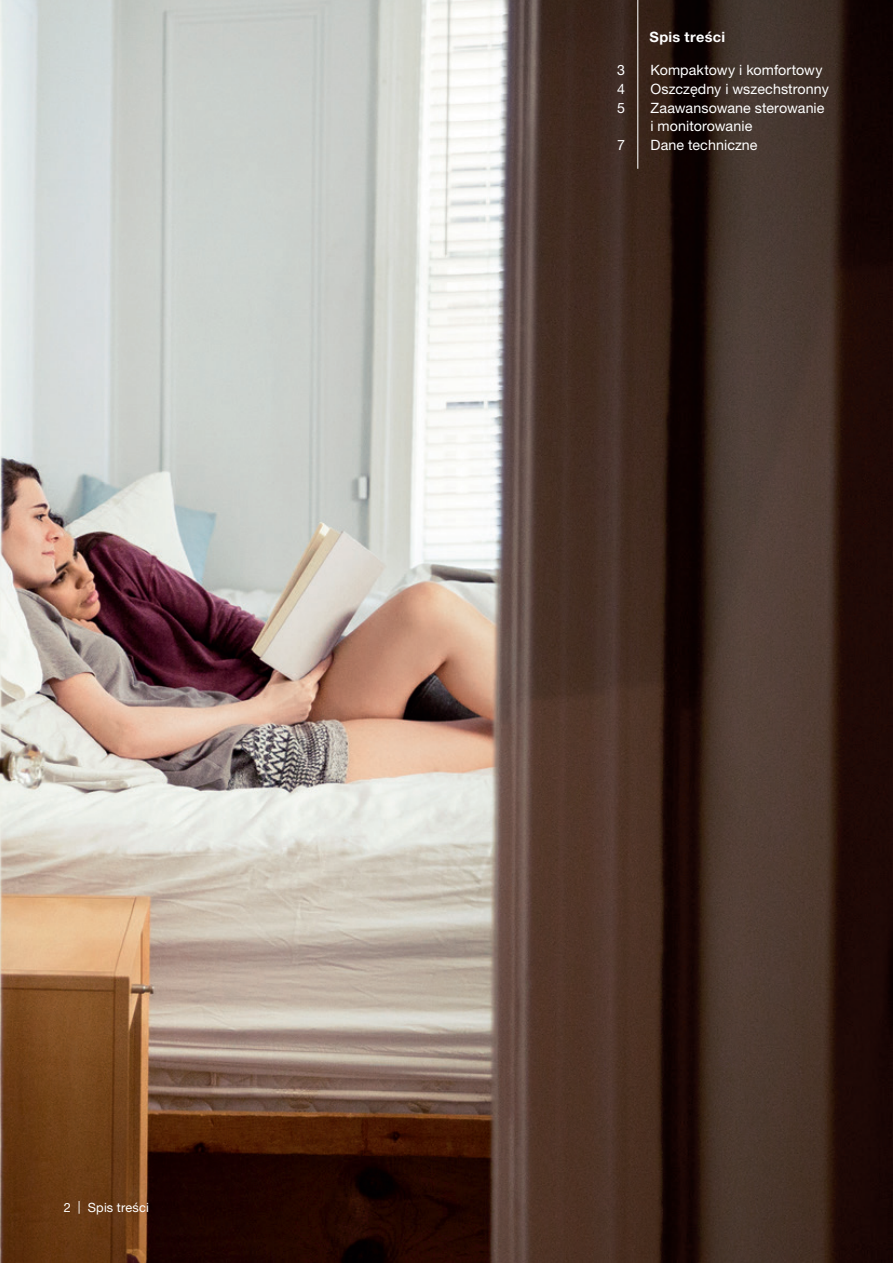
<style>
.page{position:relative;width:893px;height:1263px;background:#fff}
.page>*{position:absolute;margin:0;border:0;box-sizing:border-box;transform-origin:0 0}
.Contents_HelveticaNe{font:14.25px/18.8px "Helvetica Neue LT Pro";letter-spacing:.005em;color:#fff}
.Contents_headline_He{font:700 14.25px "Helvetica Neue LT Pro";letter-spacing:.025em;color:#fff}
.Pagination_Helvetica{font:12.75px "Helvetica Neue LT Pro";letter-spacing:.01em;color:#fff}
</style>
<div class="page">
<img style="left:0;top:0;width:893px;height:1263px">
<hr style="left:637px;top:0;width:1px;height:169px;background:#fff">
<p class="Pagination_Helvetica" style="left:64px;top:1200px;width:87px">2 | Spis treści</p>
<p class="Contents_HelveticaNe" style="left:617px;top:60px;width:9px">3</p>
<p class="Contents_HelveticaNe" style="left:617px;top:79px;width:9px">4</p>
<p class="Contents_HelveticaNe" style="left:617px;top:98px;width:9px">5</p>
<p class="Contents_HelveticaNe" style="left:617px;top:135px;width:9px">7</p>
<p class="Contents_headline_He" style="left:649px;top:28px;width:77px">Spis treści</p>
<p class="Contents_HelveticaNe" style="left:650px;top:60px;width:174px">Kompaktowy i komfortowy</p>
<p class="Contents_HelveticaNe" style="left:650px;top:79px;width:180px">Oszczędny i wszechstronny</p>
<p class="Contents_HelveticaNe" style="left:650px;top:98px;width:176px">Zaawansowane sterowanie i monitorowanie</p>
<p class="Contents_HelveticaNe" style="left:650px;top:135px;width:109px">Dane techniczne</p>
</div>
